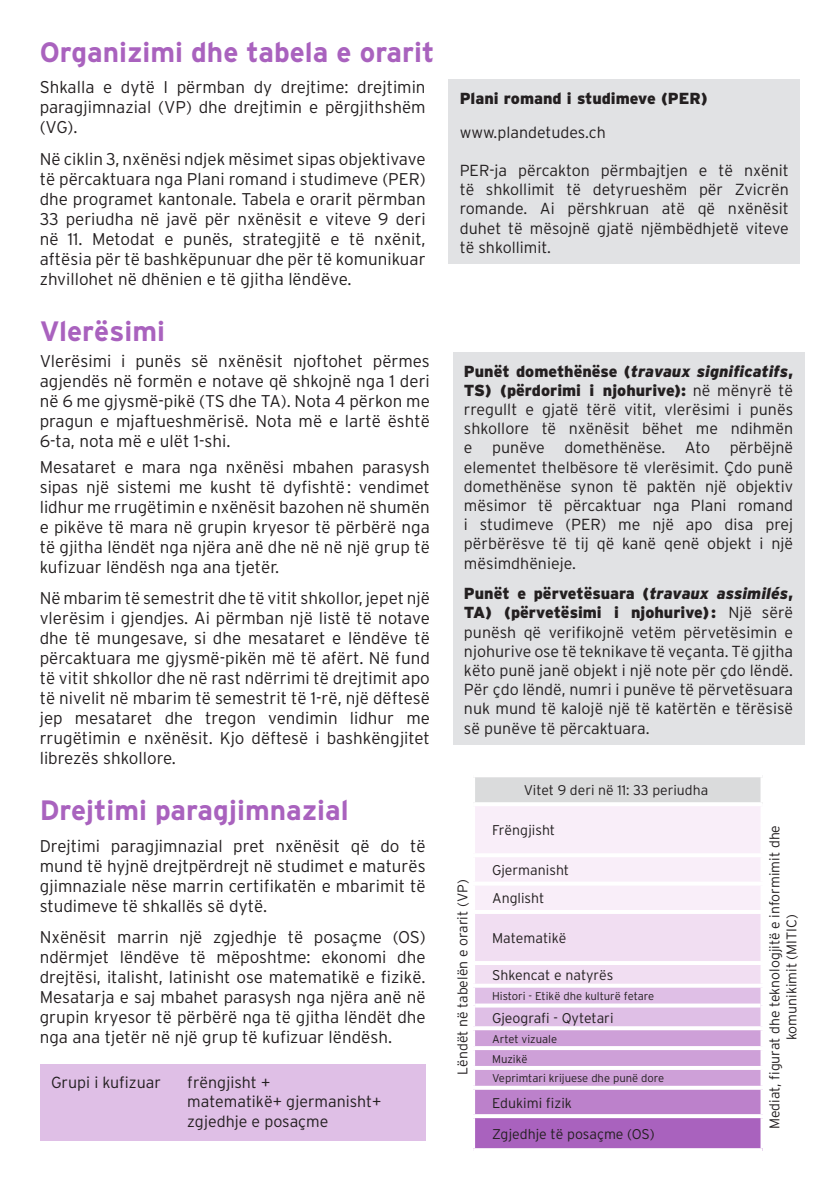
<style>
.page{position:relative;width:840px;height:1191px;background:#fff}
.page>*{position:absolute;margin:0;border:0;box-sizing:border-box;transform-origin:0 0}
.t1{font:700 28px "Interstate";color:#a962be}
.t2{font:300 17px/20px "Interstate";color:#231f20;text-align:justify}
.t3{font:300 16px/19.2px "Interstate";color:#231f20;text-align:justify}
.t4{font:900 16px "Interstate";color:#231f20}
.t5{font:300 14.2px/28.4px "Interstate";color:#231f20}
.t6{font:300 14px/16.8px "Interstate";color:#231f20;text-align:center}
.t7{font:300 11.2px/19.8px "Interstate";color:#231f20}
.s1{font-weight:900}
.s2{font-weight:900;font-style:italic}
</style>
<div class="page">
<div style="left:40px;top:1064px;width:385px;height:76px;background:#dfbfe6"></div>
<div style="left:473px;top:775px;width:289px;height:29px;background:#dadbdc"></div>
<svg style="left:475px;top:806px;width:285px;height:279px"></svg>
<div style="left:473px;top:1087px;width:289px;height:29px;background:#bc81cb"></div>
<div style="left:473px;top:1116px;width:289px;height:34px;background:#a962be"></div>
<hr style="left:473px;top:773px;width:289px;height:4px;background:#fff">
<hr style="left:471px;top:777px;width:4px;height:25px;background:#fff">
<svg style="left:760px;top:777px;width:2px;height:25px"></svg>
<hr style="left:473px;top:802px;width:289px;height:4px;background:#fff">
<hr style="left:471px;top:853px;width:293px;height:4px;background:#fff">
<hr style="left:471px;top:881px;width:293px;height:4px;background:#fff">
<hr style="left:471px;top:910px;width:293px;height:4px;background:#fff">
<svg style="left:760px;top:914px;width:1px;height:47px"></svg>
<hr style="left:471px;top:961px;width:293px;height:4px;background:#fff">
<svg style="left:760px;top:965px;width:1px;height:18px"></svg>
<svg style="left:475px;top:983px;width:286px;height:4px"></svg>
<svg style="left:475px;top:1003px;width:285px;height:4px"></svg>
<svg style="left:473px;top:1026px;width:289px;height:4px"></svg>
<svg style="left:760px;top:1030px;width:2px;height:16px"></svg>
<hr style="left:471px;top:1046px;width:293px;height:4px;background:#fff">
<svg style="left:760px;top:1050px;width:1px;height:16px"></svg>
<hr style="left:471px;top:1066px;width:293px;height:4px;background:#fff">
<svg style="left:760px;top:1070px;width:1px;height:15px"></svg>
<svg style="left:473px;top:1085px;width:289px;height:4px"></svg>
<hr style="left:471px;top:1089px;width:4px;height:25px;background:#fff">
<svg style="left:760px;top:1089px;width:3px;height:25px"></svg>
<svg style="left:473px;top:1114px;width:290px;height:4px"></svg>
<hr style="left:471px;top:1118px;width:4px;height:30px;background:#fff">
<svg style="left:760px;top:1118px;width:3px;height:30px"></svg>
<svg style="left:473px;top:1148px;width:289px;height:3px"></svg>
<svg style="left:760px;top:987px;width:2px;height:18px"></svg>
<svg style="left:760px;top:1005px;width:2px;height:21px"></svg>
<div style="left:452px;top:352px;width:352px;height:393px;background:#e1e2e4"></div>
<div style="left:448px;top:79px;width:351px;height:185px;background:#e1e2e4"></div>
<h1 class="t1" style="left:40px;top:37px;width:396px">Organizimi dhe tabela e orarit</h1>
<p class="t2" style="left:40px;top:77px;width:387px">Shkalla e dytë I përmban dy drejtime: drejtimin paragjimnazial (VP) dhe drejtimin e përgjithshëm (VG).</p>
<p class="t2" style="left:40px;top:149px;width:387px">Në ciklin 3, nxënësi ndjek mësimet sipas objektivave të përcaktuara nga Plani romand i studimeve (PER) dhe programet kantonale. Tabela e orarit përmban 33 periudha në javë për nxënësit e viteve 9 deri në 11. Metodat e punës, strategjitë e të nxënit, aftësia për të bashkëpunuar dhe për të komunikuar zhvillohet në dhënien e të gjitha lëndëve.</p>
<h1 class="t1" style="left:40px;top:316px;width:127px">Vlerësimi</h1>
<p class="t2" style="left:40px;top:351px;width:391px">Vlerësimi i punës së nxënësit njoftohet përmes agjendës në formën e notave që shkojnë nga 1 deri në 6 me gjysmë-pikë (TS dhe TA). Nota 4 përkon me pragun e mjaftueshmërisë. Nota më e lartë është 6-ta, nota më e ulët 1-shi.</p>
<p class="t2" style="left:40px;top:456px;width:391px">Mesataret e mara nga nxënësi mbahen parasysh sipas një sistemi me kusht të dyfishtë: vendimet lidhur me rrugëtimin e nxënësit bazohen në shumën e pikëve të mara në grupin kryesor të përbërë nga të gjitha lëndët nga njëra anë dhe në në një grup të kufizuar lëndësh nga ana tjetër.</p>
<p class="t2" style="left:40px;top:588px;width:391px">Në mbarim të semestrit dhe të vitit shkollor, jepet një vlerësim i gjendjes. Ai përmban një listë të notave dhe të mungesave, si dhe mesataret e lëndëve të përcaktuara me gjysmë-pikën më të afërt. Në fund të vitit shkollor dhe në rast ndërrimi të drejtimit apo të nivelit në mbarim të semestrit të 1-rë, një dëftesë jep mesataret dhe tregon vendimin lidhur me rrugëtimin e nxënësit. Kjo dëftesë i bashkëngjitet librezës shkollore.</p>
<h1 class="t1" style="left:40px;top:795px;width:310px">Drejtimi paragjimnazial</h1>
<p class="t2" style="left:40px;top:835px;width:387px">Drejtimi paragjimnazial pret nxënësit që do të mund të hyjnë drejtpërdrejt në studimet e maturës gjimnaziale nëse marrin certifikatën e mbarimit të studimeve të shkallës së dytë.</p>
<p class="t2" style="left:40px;top:927px;width:387px">Nxënësit marrin një zgjedhje të posaçme (OS) ndërmjet lëndëve të mëposhtme: ekonomi dhe drejtësi, italisht, latinisht ose matematikë e fizikë.<br>Mesatarja e saj mbahet parasysh nga njëra anë në grupin kryesor të përbërë nga të gjitha lëndët dhe nga ana tjetër në një grup të kufizuar lëndësh.</p>
<p class="t3" style="left:51px;top:1072px;width:111px">Grupi i kufizuar</p>
<p class="t3" style="left:187px;top:1072px;width:196px;text-align:left">frëngjisht +<br>matematikë+ gjermanisht+ zgjedhje e posaçme</p>
<p class="t4" style="left:459px;top:89px;width:249px">Plani romand i studimeve (PER)</p>
<p class="t3" style="left:459px;top:122px;width:147px">www.plandetudes.ch</p>
<p class="t3" style="left:459px;top:161px;width:330px">PER-ja përcakton përmbajtjen e të nxënit të shkollimit të detyrueshëm për Zvicrën romande. Ai përshkruan atë që nxënësit duhet të mësojnë gjatë njëmbëdhjetë viteve të shkollimit.</p>
<p class="t3" style="left:463px;top:361px;width:330px"><span class="s1">Punët domethënëse (</span><span class="s2">travaux significatifs</span><span class="s1">, TS) (përdorimi i njohurive):</span> në mënyrë të rregullt e gjatë tërë vitit, vlerësimi i punës shkollore të nxënësit bëhet me ndihmën e punëve domethënëse. Ato përbëjnë elementet thelbësore të vlerësimit. Çdo punë domethënëse synon të paktën një objektiv mësimor të përcaktuar nga Plani romand i studimeve (PER) me një apo disa prej përbërësve të tij që kanë qenë objekt i një mësimdhënieje.</p>
<p class="t3" style="left:463px;top:584px;width:330px"><span class="s1">Punët e përvetësuara (</span><span class="s2">travaux assimilés</span><span class="s1">, TA) (përvetësimi i njohurive) :</span> Një sërë punësh që verifikojnë vetëm përvetësimin e njohurive ose të teknikave të veçanta. Të gjitha këto punë janë objekt i një note për çdo lëndë.<br>Për çdo lëndë, numri i punëve të përvetësuara nuk mund të kalojë një të katërtën e tërësisë së punëve të përcaktuara.</p>
<p class="t6" style="left:453px;top:1074px;width:197px;rotate:-90deg">Lëndët në tabelën e orarit (VP)</p>
<p class="t6" style="left:523px;top:782px;width:186px">Vitet 9 deri në 11: 33 periudha</p>
<p class="t5" style="left:492px;top:816px;width:65px">Frëngjisht</p>
<p class="t6" style="left:765px;top:1129px;width:306px;rotate:-90deg">Mediat, figurat dhe teknologjitë e informimit dhe komunikimit (MITIC)</p>
<p class="t5" style="left:492px;top:855px;width:79px">Gjermanisht<br>Anglisht</p>
<p class="t5" style="left:492px;top:923px;width:76px">Matematikë</p>
<p class="t5" style="left:492px;top:960px;width:123px">Shkencat e natyrës</p>
<p class="t7" style="left:492px;top:986px;width:163px">Histori - Etikë dhe kulturë fetare</p>
<p class="t5" style="left:492px;top:1003px;width:123px">Gjeografi - Qytetari</p>
<p class="t7" style="left:492px;top:1028px;width:174px">Artet vizuale<br>Muzikë<br>Veprimtari krijuese dhe punë dore</p>
<p class="t5" style="left:492px;top:1086px;width:164px;line-height:31.2px">Edukimi fizik<br>Zgjedhje të posaçme (OS)</p>
</div>
